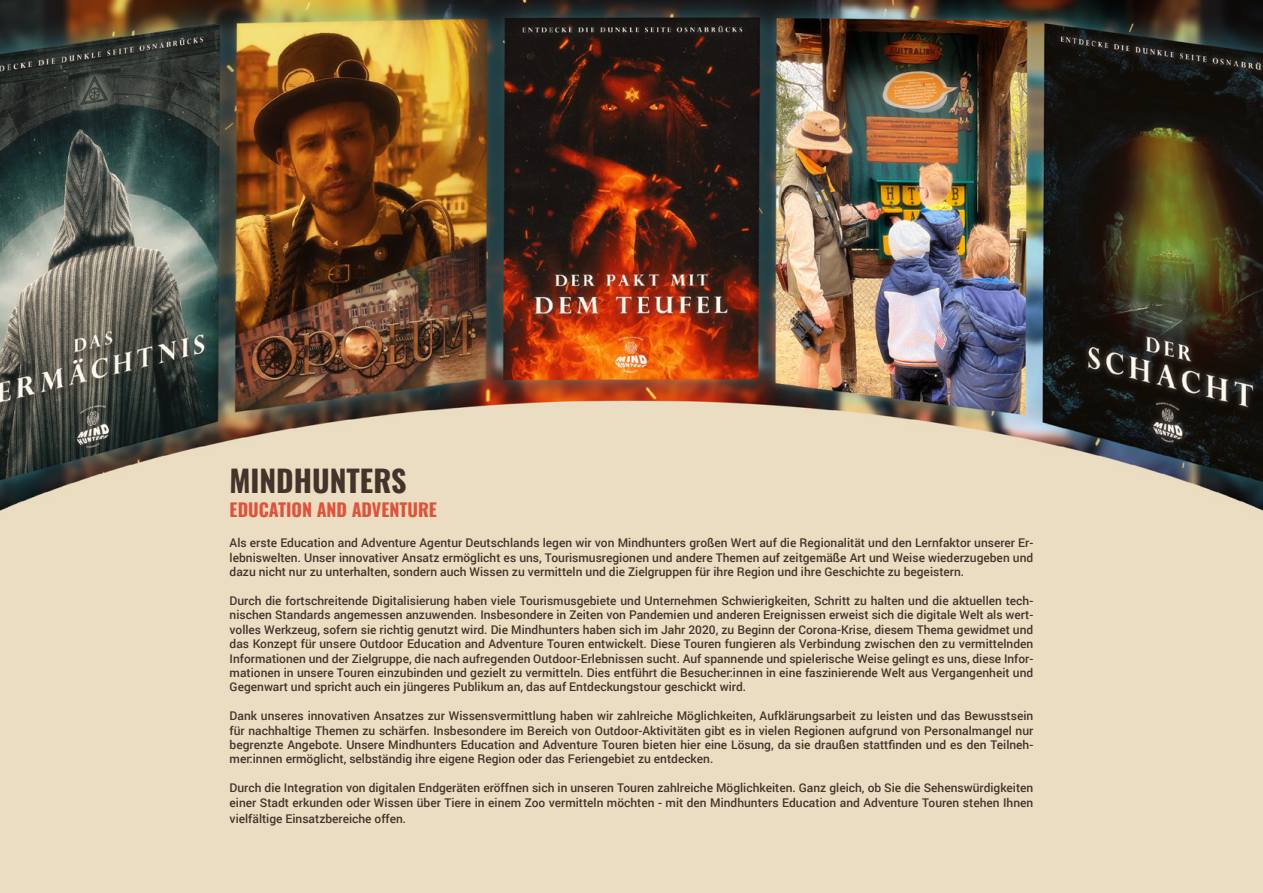
<style>
.page{position:relative;width:1263px;height:893px;background:#fff}
.page>*{position:absolute;margin:0;border:0;box-sizing:border-box;transform-origin:0 0}
.t1{font:700 30px "Oswald";color:#43332a}
.t2{font:700 18px "Oswald";color:#df533a}
.t3{font:500 12px/14.4px "Roboto";color:#43332a;text-align:justify}
</style>
<div class="page">
<img style="left:0;top:0;width:1263px;height:893px">
<h1 class="t1" style="left:230px;top:465px;width:179px">MINDHUNTERS</h1>
<h2 class="t2" style="left:230px;top:500px;width:209px">EDUCATION AND ADVENTURE</h2>
<p class="t3" style="left:230px;top:537px;width:805px">Als erste Education and Adventure Agentur Deutschlands legen wir von Mindhunters großen Wert auf die Regionalität und den Lernfaktor unserer Er&shy;lebniswelten. Unser innovativer Ansatz ermöglicht es uns, Tourismusregionen und andere Themen auf zeitgemäße Art und Weise wiederzugeben und dazu nicht nur zu unterhalten, sondern auch Wissen zu vermitteln und die Zielgruppen für ihre Region und ihre Geschichte zu begeistern.</p>
<p class="t3" style="left:230px;top:594px;width:805px">Durch die fortschreitende Digitalisierung haben viele Tourismusgebiete und Unternehmen Schwierigkeiten, Schritt zu halten und die aktuellen tech&shy;nischen Standards angemessen anzuwenden. Insbesondere in Zeiten von Pandemien und anderen Ereignissen erweist sich die digitale Welt als wert&shy;volles Werkzeug, sofern sie richtig genutzt wird. Die Mindhunters haben sich im Jahr 2020, zu Beginn der Corona-Krise, diesem Thema gewidmet und das Konzept für unsere Outdoor Education and Adventure Touren entwickelt. Diese Touren fungieren als Verbindung zwischen den zu vermittelnden Informationen und der Zielgruppe, die nach aufregenden Outdoor-Erlebnissen sucht. Auf spannende und spielerische Weise gelingt es uns, diese Infor&shy;mationen in unsere Touren einzubinden und gezielt zu vermitteln. Dies entführt die Besucher:innen in eine faszinierende Welt aus Vergangenheit und Gegenwart und spricht auch ein jüngeres Publikum an, das auf Entdeckungstour geschickt wird.</p>
<p class="t3" style="left:230px;top:709px;width:805px">Dank unseres innovativen Ansatzes zur Wissensvermittlung haben wir zahlreiche Möglichkeiten, Aufklärungsarbeit zu leisten und das Bewusstsein für nachhaltige Themen zu schärfen. Insbesondere im Bereich von Outdoor-Aktivitäten gibt es in vielen Regionen aufgrund von Personalmangel nur begrenzte Angebote. Unsere Mindhunters Education and Adventure Touren bieten hier eine Lösung, da sie draußen stattfinden und es den Teilneh&shy;mer:innen ermöglicht, selbständig ihre eigene Region oder das Feriengebiet zu entdecken.</p>
<p class="t3" style="left:230px;top:781px;width:805px">Durch die Integration von digitalen Endgeräten eröffnen sich in unseren Touren zahlreiche Möglichkeiten. Ganz gleich, ob Sie die Sehenswürdigkeiten einer Stadt erkunden oder Wissen über Tiere in einem Zoo vermitteln möchten - mit den Mindhunters Education and Adventure Touren stehen Ihnen</p>
<p class="t3" style="left:230px;top:812px;width:178px">vielfältige Einsatzbereiche offen.</p>
</div>
